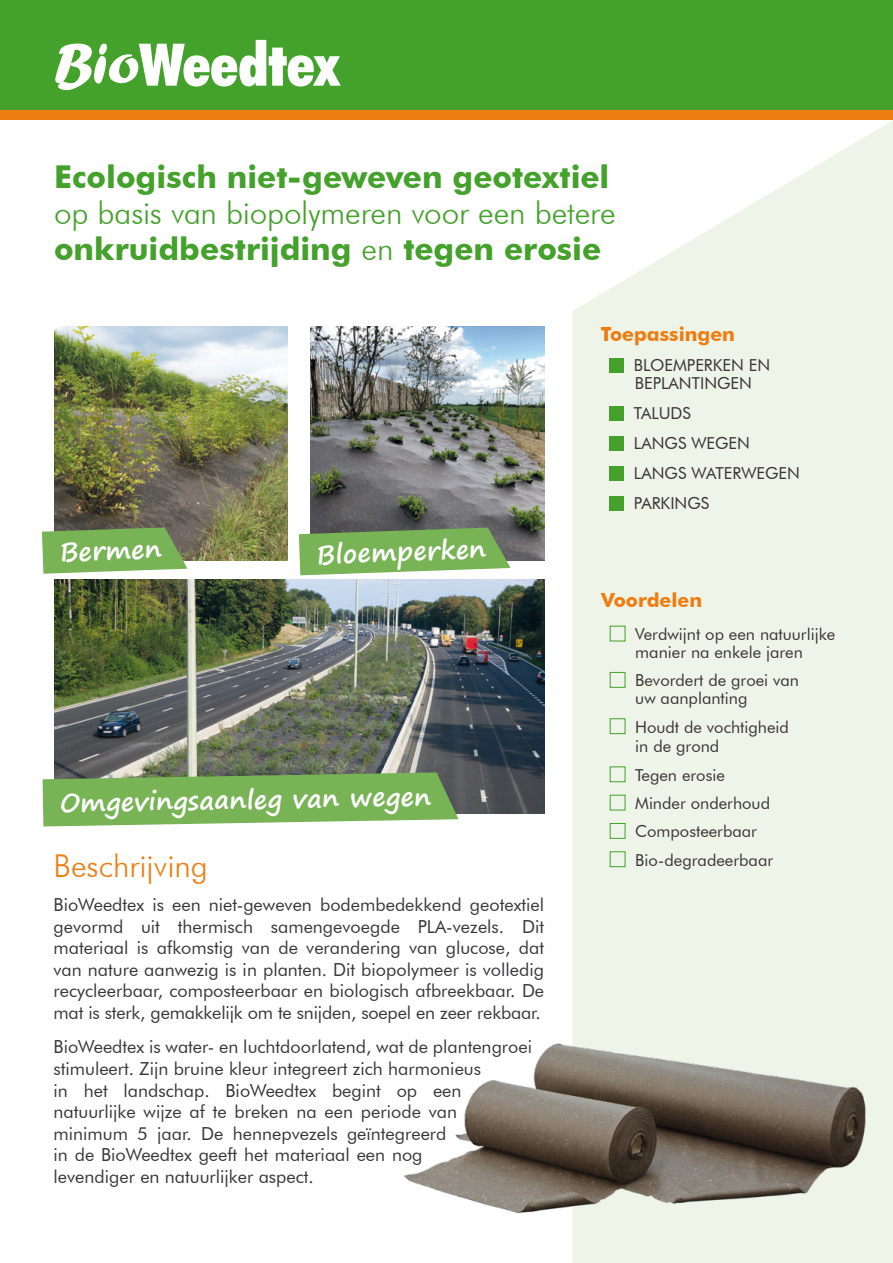
<style>
.page{position:relative;width:893px;height:1263px;background:#fff}
.page>*{position:absolute;margin:0;border:0;box-sizing:border-box;transform-origin:0 0}
.t1{font:900 condensed 58.95px "Futura BT";letter-spacing:-.005em;color:#fff}
.t2{font:300 31.5px/36px "Futura BT";letter-spacing:-.01em;color:#44a12b}
.t3{font:700 31.5px "Futura BT";color:#44a12b}
.t4{font:300 31.5px "Futura BT";color:#ee7d11}
.t5{font:700 25.5px "Segoe Print";color:#fff}
.t6{font:700 19.5px "Futura BT";color:#ee7d11}
.t7{font:18px/21.6px "Futura BT";color:#373739;text-align:justify}
.t8{font:16.5px/18px "Futura BT";color:#3a3432}
.s1{font-family:"Forte";font-weight:400;font-stretch:normal}
.s2{font-weight:700}
</style>
<div class="page">
<svg style="left:572px;top:120px;width:321px;height:1143px;background:#eff5ea"></svg>
<div style="left:0;top:0;width:893px;height:120px;background:#ee7d11"></div>
<div style="left:0;top:0;width:893px;height:109px;background:#44a12b"></div>
<img style="left:54px;top:580px;width:490px;height:233px">
<img style="left:310px;top:327px;width:234px;height:233px">
<svg style="left:299px;top:528px;width:212px;height:47px;background:#80b163"></svg>
<img style="left:54px;top:327px;width:234px;height:233px">
<div style="left:609px;top:358px;width:15px;height:15px;background:#44a12b"></div>
<div style="left:609px;top:406px;width:15px;height:15px;background:#44a12b"></div>
<div style="left:609px;top:436px;width:15px;height:15px;background:#44a12b"></div>
<div style="left:609px;top:466px;width:15px;height:15px;background:#44a12b"></div>
<div style="left:609px;top:496px;width:15px;height:15px;background:#44a12b"></div>
<div style="left:610px;top:672px;width:15px;height:16px;border:1px solid #44a12b"></div>
<div style="left:610px;top:718px;width:15px;height:16px;border:1px solid #44a12b"></div>
<div style="left:610px;top:766px;width:15px;height:16px;border:1px solid #44a12b"></div>
<div style="left:610px;top:823px;width:15px;height:16px;border:1px solid #44a12b"></div>
<div style="left:610px;top:851px;width:15px;height:16px;border:1px solid #44a12b"></div>
<svg style="left:42px;top:527px;width:145px;height:47px;background:#80b061"></svg>
<svg style="left:43px;top:772px;width:416px;height:54px;background:#7fb161"></svg>
<img style="left:403px;top:1040px;width:472px;height:175px">
<h1 class="t1" style="left:54px;top:29px;width:287px"><span class="s1">Bio</span>Weedtex</h1>
<h2 class="t3" style="left:54px;top:158px;width:557px">Ecologisch niet-geweven geotextiel</h2>
<h2 class="t2" style="left:54px;top:195px;width:563px">op basis van biopolymeren voor een betere <span class="s2">onkruidbestrijding</span> en <span class="s2">tegen erosie</span></h2>
<h3 class="t5" style="left:59px;top:529px;width:103px;rotate:-2deg">Bermen</h3>
<h3 class="t5" style="left:316px;top:531px;width:171px;rotate:-2deg">Bloemperken</h3>
<h3 class="t5" style="left:60px;top:779px;width:373px;rotate:-1deg">Omgevingsaanleg van wegen</h3>
<h2 class="t4" style="left:54px;top:846px;width:156px">Beschrijving</h2>
<p class="t7" style="left:54px;top:893px;width:492px">BioWeedtex is een niet-geweven bodembedekkend geotextiel gevormd uit thermisch samengevoegde PLA-vezels. Dit materiaal is afkomstig van de verandering van glucose, dat van nature aanwezig is in planten. Dit biopolymeer is volledig recycleerbaar, composteerbaar en biologisch afbreekbaar. De mat is sterk, gemakkelijk om te snijden, soepel en zeer rekbaar.</p>
<p class="t7" style="left:54px;top:1036px;width:480px;text-align:left">BioWeedtex is water- en luchtdoorlatend, wat de plantengroei stimuleert. Zijn bruine kleur integreert zich harmonieus<br>in het landschap. BioWeedtex begint op een natuurlijke wijze af te breken na een periode van minimum 5 jaar. De hennepvezels geïntegreerd<br>in de BioWeedtex geeft het materiaal een nog<br>levendiger en natuurlijker aspect.</p>
<p class="t6" style="left:601px;top:323px;width:136px">Toepassingen</p>
<p class="t8" style="left:634px;top:356px;width:138px">BLOEMPERKEN EN<br>BEPLANTINGEN</p>
<p class="t8" style="left:634px;top:398px;width:167px;line-height:30px">TALUDS<br>LANGS WEGEN<br>LANGS WATERWEGEN<br>PARKINGS</p>
<p class="t6" style="left:601px;top:588px;width:102px">Voordelen</p>
<p class="t8" style="left:635px;top:625px;width:202px">Verdwijnt op een natuurlijke manier na enkele jaren</p>
<p class="t8" style="left:635px;top:671px;width:165px">Bevordert de groei van uw aanplanting</p>
<p class="t8" style="left:635px;top:717px;width:155px;line-height:19.8px">Houdt de vochtigheid in de grond</p>
<p class="t8" style="left:635px;top:760px;width:140px;line-height:28.3px">Tegen erosie<br>Minder onderhoud<br>Composteerbaar<br>Bio-degradeerbaar</p>
</div>
